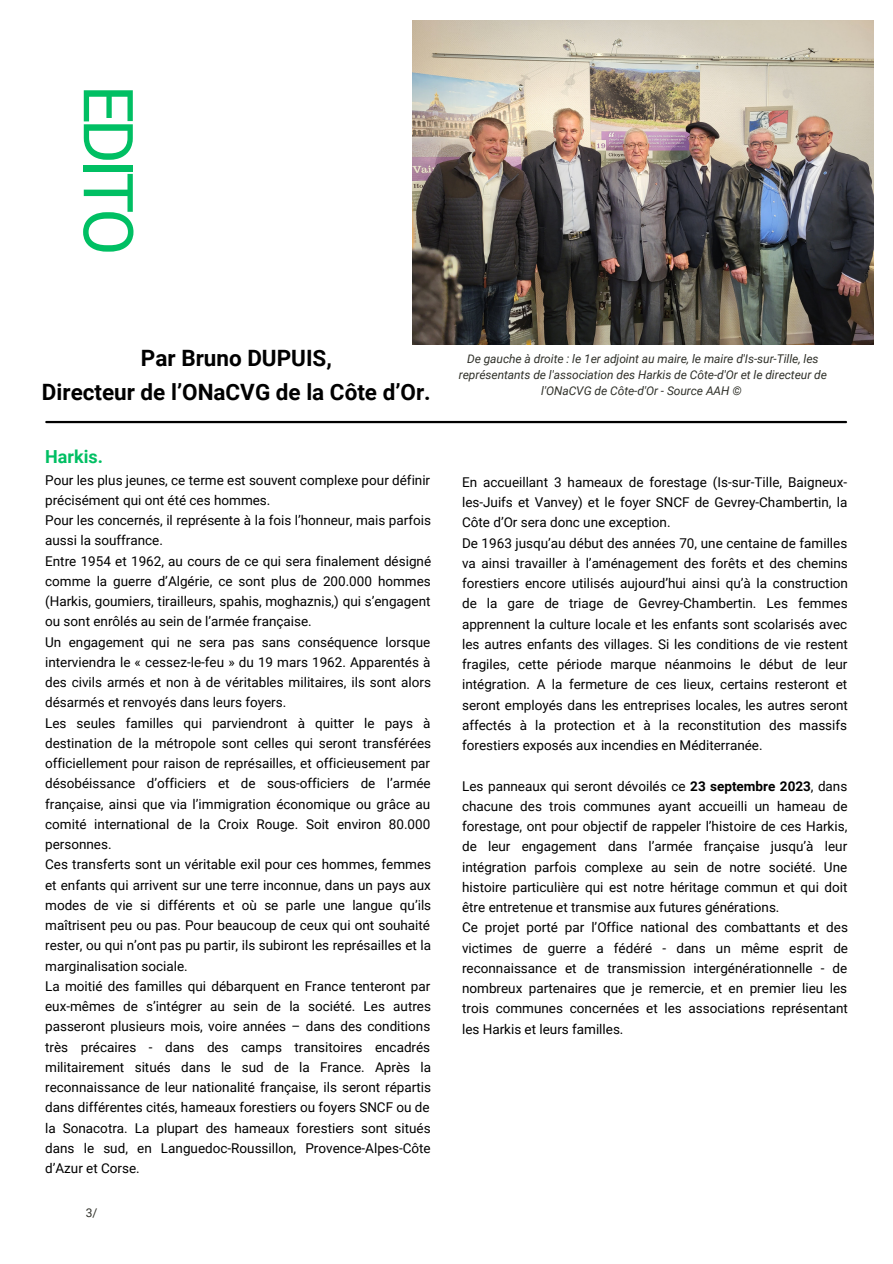
<style>
.page{position:relative;width:893px;height:1264px;background:#fff}
.page>*{position:absolute;margin:0;border:0;box-sizing:border-box;transform-origin:0 0}
.t1{font:69px "Roboto";letter-spacing:-.075em;color:#00bf63}
.t2{font:700 22.5px "Roboto";color:#000}
.t3{font:700 18px "Roboto";color:#00bf63}
.t4{font:13.5px/20.2px "Roboto";color:#000;text-align:justify}
.t5{font:italic 12px/16px "Roboto";letter-spacing:-.005em;color:#2f3029;text-align:center}
.t6{font:12px "Roboto";color:#2f3029}
.s1{font-weight:700}
</style>
<div class="page">
<img style="left:412px;top:21px;width:461px;height:323px">
<hr style="left:46px;top:421px;width:800px;height:2px;background:#000">
<p class="t1" style="left:148px;top:85px;width:172px;rotate:90deg">EDITO</p>
<p class="t2" style="left:141px;top:345px;width:192px">Par Bruno DUPUIS,</p>
<p class="t2" style="left:42px;top:379px;width:390px">Directeur de l’ONaCVG de la Côte d’Or.</p>
<p class="t3" style="left:45px;top:446px;width:59px">Harkis.</p>
<p class="t4" style="left:45px;top:470px;width:386px">Pour les plus jeunes, ce terme est souvent complexe pour définir précisément qui ont été ces hommes.</p>
<p class="t4" style="left:45px;top:510px;width:387px">Pour les concernés, il représente à la fois l’honneur, mais parfois aussi la souffrance.</p>
<p class="t4" style="left:45px;top:551px;width:387px">Entre 1954 et 1962, au cours de ce qui sera finalement désigné comme la guerre d’Algérie, ce sont plus de 200.000 hommes (Harkis, goumiers, tirailleurs, spahis, moghaznis,) qui s’engagent ou sont enrôlés au sein de l’armée française.</p>
<p class="t4" style="left:45px;top:632px;width:387px">Un engagement qui ne sera pas sans conséquence lorsque interviendra le « cessez-le-feu » du 19 mars 1962. Apparentés à des civils armés et non à de véritables militaires, ils sont alors désarmés et renvoyés dans leurs foyers.</p>
<p class="t4" style="left:45px;top:713px;width:387px">Les seules familles qui parviendront à quitter le pays à destination de la métropole sont celles qui seront transférées officiellement pour raison de représailles, et officieusement par désobéissance d’officiers et de sous-officiers de l’armée française, ainsi que via l’immigration économique ou grâce au comité international de la Croix Rouge. Soit environ 80.000 personnes.</p>
<p class="t4" style="left:45px;top:854px;width:387px">Ces transferts sont un véritable exil pour ces hommes, femmes et enfants qui arrivent sur une terre inconnue, dans un pays aux modes de vie si différents et où se parle une langue qu’ils maîtrisent peu ou pas. Pour beaucoup de ceux qui ont souhaité rester, ou qui n’ont pas pu partir, ils subiront les représailles et la marginalisation sociale.</p>
<p class="t4" style="left:45px;top:976px;width:387px">La moitié des familles qui débarquent en France tenteront par eux-mêmes de s’intégrer au sein de la société. Les autres passeront plusieurs mois, voire années – dans des conditions très précaires - dans des camps transitoires encadrés militairement situés dans le sud de la France. Après la reconnaissance de leur nationalité française, ils seront répartis dans différentes cités, hameaux forestiers ou foyers SNCF ou de la Sonacotra. La plupart des hameaux forestiers sont situés dans le sud, en Languedoc-Roussillon, Provence-Alpes-Côte d’Azur et Corse.</p>
<p class="t6" style="left:86px;top:1205px;width:13px">3/</p>
<p class="t5" style="left:459px;top:351px;width:369px">De gauche à droite : le 1er adjoint au maire, le maire d'Is-sur-Tille, les représentants de l'association des Harkis de Côte-d'Or et le directeur de l'ONaCVG de Côte-d'Or - Source AAH ©</p>
<p class="t4" style="left:462px;top:472px;width:387px">En accueillant 3 hameaux de forestage (Is-sur-Tille, Baigneux&shy;les-Juifs et Vanvey) et le foyer SNCF de Gevrey-Chambertin, la Côte d’Or sera donc une exception.</p>
<p class="t4" style="left:462px;top:533px;width:387px">De 1963 jusqu’au début des années 70, une centaine de familles va ainsi travailler à l’aménagement des forêts et des chemins forestiers encore utilisés aujourd’hui ainsi qu’à la construction de la gare de triage de Gevrey-Chambertin. Les femmes apprennent la culture locale et les enfants sont scolarisés avec les autres enfants des villages. Si les conditions de vie restent fragiles, cette période marque néanmoins le début de leur intégration. A la fermeture de ces lieux, certains resteront et seront employés dans les entreprises locales, les autres seront affectés à la protection et à la reconstitution des massifs forestiers exposés aux incendies en Méditerranée.</p>
<p class="t4" style="left:462px;top:775px;width:387px">Les panneaux qui seront dévoilés ce <span class="s1">23 septembre 2023</span>, dans chacune des trois communes ayant accueilli un hameau de forestage, ont pour objectif de rappeler l’histoire de ces Harkis, de leur engagement dans l’armée française jusqu’à leur intégration parfois complexe au sein de notre société. Une histoire particulière qui est notre héritage commun et qui doit être entretenue et transmise aux futures générations.</p>
<p class="t4" style="left:462px;top:917px;width:387px">Ce projet porté par l’Office national des combattants et des victimes de guerre a fédéré - dans un même esprit de reconnaissance et de transmission intergénérationnelle - de nombreux partenaires que je remercie, et en premier lieu les trois communes concernées et les associations représentant les Harkis et leurs familles.</p>
</div>
